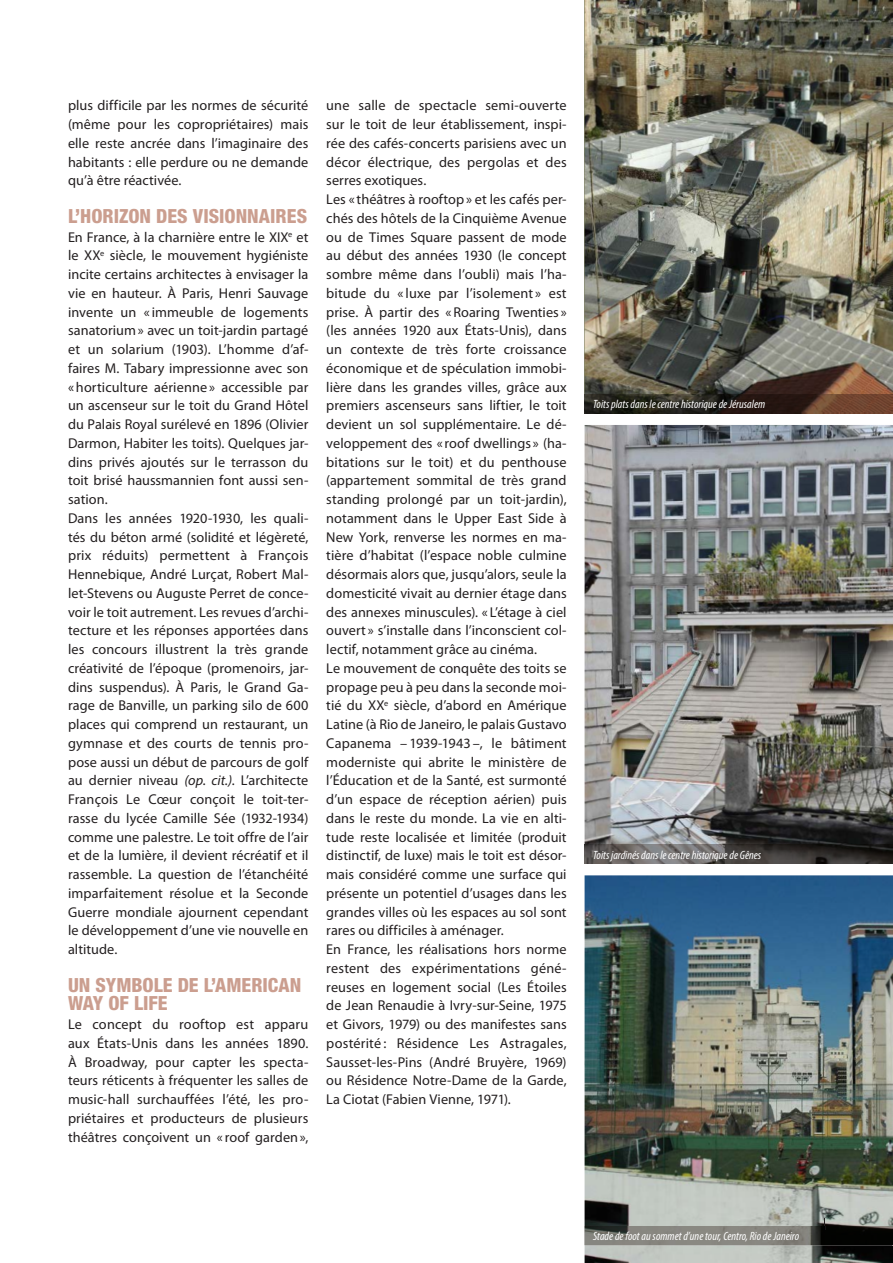
<style>
.page{position:relative;width:893px;height:1263px;background:#fff}
.page>*{position:absolute;margin:0;border:0;box-sizing:border-box;transform-origin:0 0}
.t1{font:800 condensed 19.5px/18.8px "Helvetica Neue LT Std";color:#cb9e8f}
.t2{font:14.25px/18.8px "Myriad Pro";letter-spacing:.005em;color:#231f20;text-align:justify}
.t3{font:italic condensed 12px "Myriad Pro";color:#fff}
.s1{font-style:italic}
</style>
<div class="page">
<img style="left:585px;top:0;width:308px;height:394px">
<img style="left:585px;top:875px;width:308px;height:388px">
<img style="left:585px;top:425px;width:308px;height:420px">
<img style="left:585px;top:1226px;width:308px;height:19px">
<svg style="left:824px;top:1217px;width:1px;height:12px"></svg>
<img style="left:585px;top:394px;width:308px;height:19px">
<img style="left:585px;top:845px;width:308px;height:19px">
<p class="t2" style="left:68px;top:96px;width:242px">plus difficile par les normes de sécurité (même pour les copropriétaires) mais elle reste ancrée dans l’imaginaire des habitants : elle perdure ou ne demande qu’à être réactivée.</p>
<h1 class="t1" style="left:68px;top:206px;width:241px">L’HORIZON DES VISIONNAIRES</h1>
<p class="t2" style="left:68px;top:227px;width:242px;text-align:left">En France, à la charnière entre le XIX<sup>e</sup> et le XX<sup>e</sup> siècle, le mouvement hygiéniste incite certains architectes à envisager la vie en hauteur. À Paris, Henri Sauvage invente un « immeuble de logements sanatorium» avec un toit-jardin partagé et un solarium (1903). L’homme d’af&shy;faires M. Tabary impressionne avec son «horticulture aérienne » accessible par un ascenseur sur le toit du Grand Hôtel du Palais Royal surélevé en 1896 (Olivier Darmon, Habiter les toits). Quelques jar&shy;dins privés ajoutés sur le terrasson du toit brisé haussmannien font aussi sen&shy;sation.<br>Dans les années 1920-1930, les quali&shy;tés du béton armé (solidité et légèreté, prix réduits) permettent à François Hennebique, André Lurçat, Robert Mal&shy;let-Stevens ou Auguste Perret de conce&shy;voir le toit autrement. Les revues d’archi&shy;tecture et les réponses apportées dans les concours illustrent la très grande créativité de l’époque (promenoirs, jar&shy;dins suspendus). À Paris, le Grand Ga&shy;rage de Banville, un parking silo de 600 places qui comprend un restaurant, un gymnase et des courts de tennis pro&shy;pose aussi un début de parcours de golf au dernier niveau <span class="s1">(op. cit.)</span>. L’architecte François Le Cœur conçoit le toit-ter&shy;rasse du lycée Camille Sée (1932-1934) comme une palestre. Le toit offre de l’air et de la lumière, il devient récréatif et il rassemble. La question de l’étanchéité imparfaitement résolue et la Seconde Guerre mondiale ajournent cependant le développement d’une vie nouvelle en altitude.</p>
<h1 class="t1" style="left:68px;top:975px;width:235px">UN SYMBOLE DE L’AMERICAN<br>WAY OF LIFE</h1>
<p class="t2" style="left:68px;top:1015px;width:242px">Le concept du rooftop est apparu aux États-Unis dans les années 1890.<br>À Broadway, pour capter les specta&shy;teurs réticents à fréquenter les salles de music-hall surchauffées l’été, les pro&shy;priétaires et producteurs de plusieurs théâtres conçoivent un « roof garden»,</p>
<p class="t2" style="left:326px;top:96px;width:242px;text-align:left">une salle de spectacle semi-ouverte sur le toit de leur établissement, inspi&shy;rée des cafés-concerts parisiens avec un décor électrique, des pergolas et des serres exotiques.<br>Les « théâtres à rooftop » et les cafés per&shy;chés des hôtels de la Cinquième Avenue ou de Times Square passent de mode au début des années 1930 (le concept sombre même dans l’oubli) mais l’ha&shy;bitude du « luxe par l’isolement » est prise. À partir des «Roaring Twenties » (les années 1920 aux États-Unis), dans un contexte de très forte croissance économique et de spéculation immobi&shy;lière dans les grandes villes, grâce aux premiers ascenseurs sans liftier, le toit devient un sol supplémentaire. Le dé&shy;veloppement des « roof dwellings » (ha&shy;bitations sur le toit) et du penthouse (appartement sommital de très grand standing prolongé par un toit-jardin), notamment dans le Upper East Side à New York, renverse les normes en ma&shy;tière d’habitat (l’espace noble culmine désormais alors que, jusqu’alors, seule la domesticité vivait au dernier étage dans des annexes minuscules). « L’étage à ciel ouvert » s’installe dans l’inconscient col&shy;lectif, notamment grâce au cinéma.<br>Le mouvement de conquête des toits se propage peu à peu dans la seconde moi&shy;tié du XX<sup>e</sup> siècle, d’abord en Amérique Latine (à Rio de Janeiro, le palais Gustavo Capanema – 1939-1943 –, le bâtiment moderniste qui abrite le ministère de l’Éducation et de la Santé, est surmonté d’un espace de réception aérien) puis dans le reste du monde. La vie en alti&shy;tude reste localisée et limitée (produit distinctif, de luxe) mais le toit est désor&shy;mais considéré comme une surface qui présente un potentiel d’usages dans les grandes villes où les espaces au sol sont rares ou difficiles à aménager.<br>En France, les réalisations hors norme restent des expérimentations géné&shy;reuses en logement social (Les Étoiles de Jean Renaudie à Ivry-sur-Seine, 1975 et Givors, 1979) ou des manifestes sans postérité : Résidence Les Astragales, Sausset-les-Pins (André Bruyère, 1969) ou Résidence Notre-Dame de la Garde, La Ciotat (Fabien Vienne, 1971).</p>
<p class="t3" style="left:593px;top:397px;width:174px">Toits plats dans le centre historique de Jérusalem</p>
<p class="t3" style="left:593px;top:848px;width:170px">Toits jardinés dans le centre historique de Gênes</p>
<p class="t3" style="left:593px;top:1229px;width:207px">Stade de foot au sommet d’une tour, Centro, Rio de Janeiro</p>
</div>
